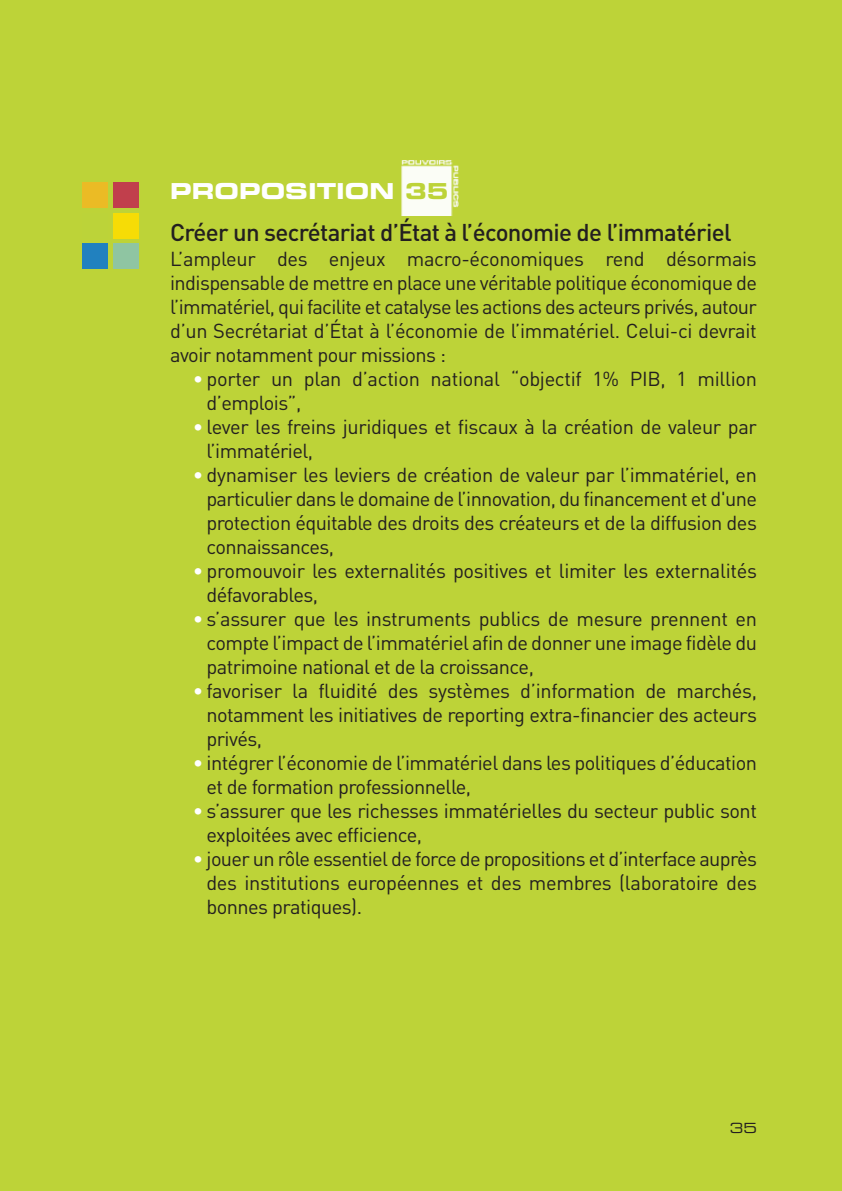
<style>
.page{position:relative;width:842px;height:1191px;background:#bdd338}
.page>*{position:absolute;margin:0;border:0;box-sizing:border-box;transform-origin:0 0}
.t1{font:500 24px "DIN";letter-spacing:-.03em;color:#231f20}
.t2{font:22px "Eurostile Bold Extended Two";color:#fff}
.t3{font:20px/24px "DIN";letter-spacing:-.025em;color:#231f20;text-align:justify}
.t4{font:14px "Eurostile Extended Two";color:#231f20}
.s1{color:#bdd338}
.s2{color:#fff}
</style>
<div class="page">
<img style="left:401px;top:160px;width:58px;height:56px">
<div style="left:82px;top:243px;width:26px;height:26px;background:#2181bf"></div>
<div style="left:114px;top:243px;width:25px;height:26px;background:#8fc5a2"></div>
<div style="left:114px;top:212px;width:25px;height:26px;background:#f6dc06"></div>
<div style="left:82px;top:182px;width:26px;height:26px;background:#ebbb25"></div>
<div style="left:114px;top:182px;width:25px;height:26px;background:#c13f4c"></div>
<p class="t2" style="left:170px;top:183px;width:280px">PROPOSITION <span class="s1">35</span></p>
<p class="t1" style="left:170px;top:218px;width:563px">Créer un secrétariat d’État à l’économie de l’immatériel</p>
<p class="t3" style="left:170px;top:247px;width:588px">L’ampleur des enjeux macro-économiques rend désormais indispensable de mettre en place une véritable politique économique de l’immatériel, qui facilite et catalyse les actions des acteurs privés, autour d’un Secrétariat d’État à l’économie de l’immatériel. Celui-ci devrait avoir notamment pour missions :</p>
<p class="t3" style="left:206px;top:367px;width:552px;text-indent:-14px"><span class="s2">•</span> porter un plan d’action national “objectif 1% PIB, 1 million d’emplois”,</p>
<p class="t3" style="left:206px;top:415px;width:552px;text-indent:-14px"><span class="s2">•</span> lever les freins juridiques et fiscaux à la création de valeur par l’immatériel,</p>
<p class="t3" style="left:206px;top:463px;width:552px;text-indent:-14px"><span class="s2">•</span> dynamiser les leviers de création de valeur par l’immatériel, en particulier dans le domaine de l’innovation, du financement et d'une protection équitable des droits des créateurs et de la diffusion des connaissances,</p>
<p class="t3" style="left:206px;top:559px;width:552px;text-indent:-14px"><span class="s2">•</span> promouvoir les externalités positives et limiter les externalités défavorables,</p>
<p class="t3" style="left:206px;top:607px;width:552px;text-indent:-14px"><span class="s2">•</span> s’assurer que les instruments publics de mesure prennent en compte l’impact de l’immatériel afin de donner une image fidèle du patrimoine national et de la croissance,</p>
<p class="t3" style="left:206px;top:679px;width:552px;text-indent:-14px"><span class="s2">•</span> favoriser la fluidité des systèmes d’information de marchés, notamment les initiatives de reporting extra-financier des acteurs privés,</p>
<p class="t3" style="left:206px;top:751px;width:552px;text-indent:-14px"><span class="s2">•</span> intégrer l’économie de l’immatériel dans les politiques d’éducation et de formation professionnelle,</p>
<p class="t3" style="left:206px;top:799px;width:552px;text-indent:-14px"><span class="s2">•</span> s’assurer que les richesses immatérielles du secteur public sont exploitées avec efficience,</p>
<p class="t3" style="left:206px;top:847px;width:552px;text-indent:-14px"><span class="s2">•</span> jouer un rôle essentiel de force de propositions et d’interface auprès des institutions européennes et des membres (laboratoire des bonnes pratiques).</p>
<p class="t4" style="left:730px;top:1123px;width:28px">35</p>
</div>
